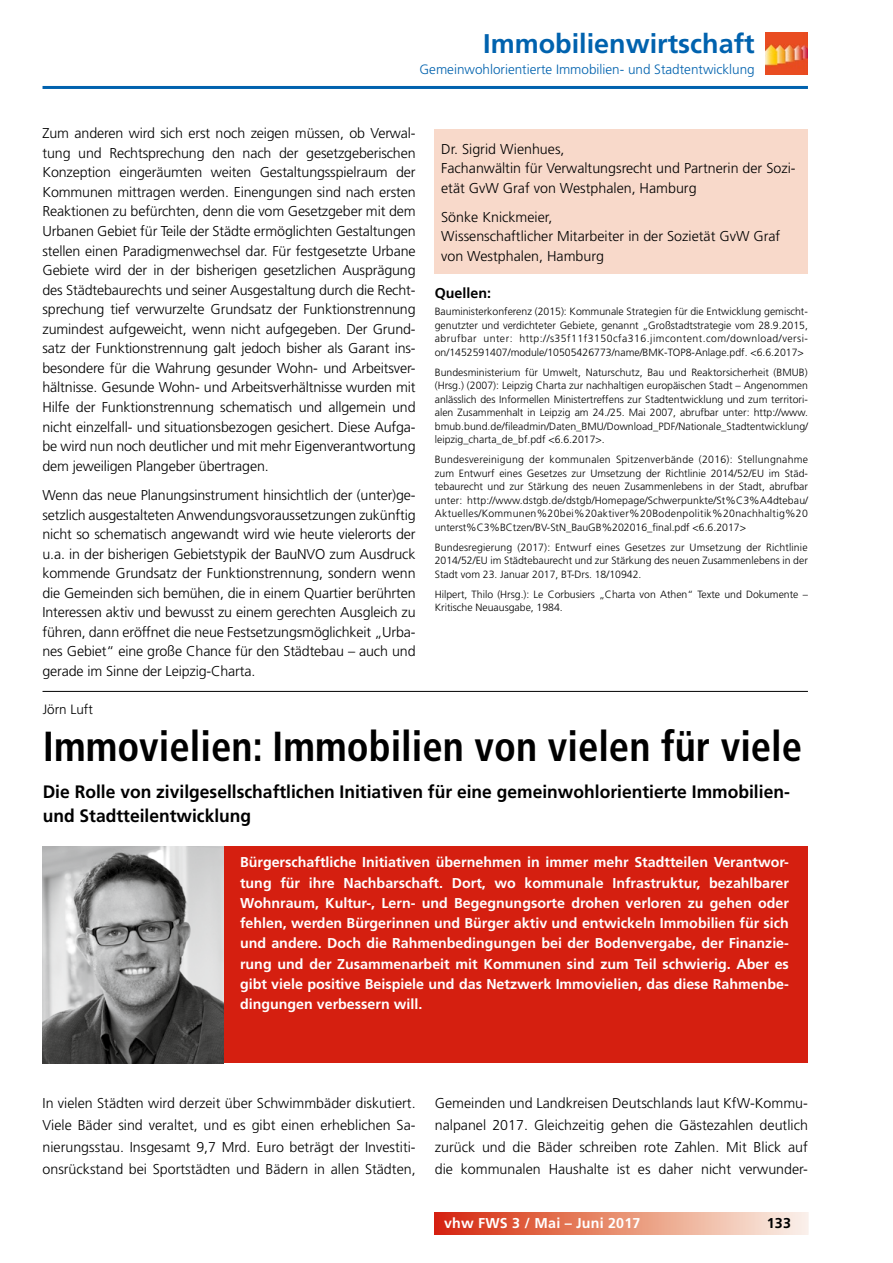
<style>
.page{position:relative;width:893px;height:1263px;background:#fff}
.page>*{position:absolute;margin:0;border:0;box-sizing:border-box;transform-origin:0 0}
.t1{font:700 condensed 42px "Frutiger LT";color:#000}
.t2{font:700 27px "Frutiger LT";color:#0062ae}
.t3{font:700 18px/24px "Frutiger LT";color:#000}
.t4{font:300 14.25px/19.5px "Frutiger LT";color:#000;text-align:justify}
.t5{font:700 14.25px/20.2px "Frutiger LT";color:#fff;text-align:justify}
.t6{font:700 14.25px "Frutiger LT";color:#000}
.t7{font:300 13.5px "Frutiger LT";color:#0062ae}
.t8{font:300 13.5px "Frutiger CE";color:#000}
.t9{font:300 10.5px/13.5px "Frutiger LT";color:#000;text-align:justify}
</style>
<div class="page">
<hr style="left:43px;top:86px;width:765px;height:3px;background:#0062ae">
<img style="left:765px;top:32px;width:43px;height:43px">
<div style="left:435px;top:1213px;width:373px;height:21px;background:linear-gradient(to right,#d52908,#fbf6e7)"></div>
<div style="left:434px;top:1212px;width:375px;height:23px;border:2px solid #fff"></div>
<hr style="left:43px;top:691px;width:765px;height:1px;background:#000">
<div style="left:435px;top:130px;width:373px;height:144px;background:#f8d9ca"></div>
<div style="left:43px;top:846px;width:765px;height:217px;background:#d51f10"></div>
<img style="left:43px;top:846px;width:180px;height:217px">
<h2 class="t2" style="left:483px;top:27px;width:273px">Immobilienwirtschaft</h2>
<p class="t7" style="left:419px;top:62px;width:337px">Gemeinwohlorientierte Immobilien- und Stadtentwicklung</p>
<p class="t4" style="left:43px;top:124px;width:375px">Zum anderen wird sich erst noch zeigen müssen, ob Verwal&shy;tung und Rechtsprechung den nach der gesetzgeberischen Konzeption eingeräumten weiten Gestaltungsspielraum der Kommunen mittragen werden. Einengungen sind nach ersten Reaktionen zu befürchten, denn die vom Gesetzgeber mit dem Urbanen Gebiet für Teile der Städte ermöglichten Gestaltungen stellen einen Paradigmenwechsel dar. Für festgesetzte Urbane Gebiete wird der in der bisherigen gesetzlichen Ausprägung des Städtebaurechts und seiner Ausgestaltung durch die Recht&shy;sprechung tief verwurzelte Grundsatz der Funktionstrennung zumindest aufgeweicht, wenn nicht aufgegeben. Der Grund&shy;satz der Funktionstrennung galt jedoch bisher als Garant ins&shy;besondere für die Wahrung gesunder Wohn- und Arbeitsver&shy;hältnisse. Gesunde Wohn- und Arbeitsverhältnisse wurden mit Hilfe der Funktionstrennung schematisch und allgemein und nicht einzelfall- und situationsbezogen gesichert. Diese Aufga&shy;be wird nun noch deutlicher und mit mehr Eigenverantwortung dem jeweiligen Plangeber übertragen.</p>
<p class="t4" style="left:43px;top:485px;width:375px">Wenn das neue Planungsinstrument hinsichtlich der (unter)ge&shy;setzlich ausgestalteten Anwendungsvoraussetzungen zukünftig nicht so schematisch angewandt wird wie heute vielerorts der u.a. in der bisherigen Gebietstypik der BauNVO zum Ausdruck kommende Grundsatz der Funktionstrennung, sondern wenn die Gemeinden sich bemühen, die in einem Quartier berührten Interessen aktiv und bewusst zu einem gerechten Ausgleich zu führen, dann eröffnet die neue Festsetzungsmöglichkeit „Urba&shy;nes Gebiet“ eine große Chance für den Städtebau – auch und gerade im Sinne der Leipzig-Charta.</p>
<p class="t4" style="left:441px;top:139px;width:356px;text-align:left">Dr. Sigrid Wienhues,<br>Fachanwältin für Verwaltungsrecht und Partnerin der Sozi&shy;etät GvW Graf von Westphalen, Hamburg</p>
<p class="t4" style="left:441px;top:207px;width:341px;text-align:left">Sönke Knickmeier,<br>Wissenschaftlicher Mitarbeiter in der Sozietät GvW Graf von Westphalen, Hamburg</p>
<p class="t6" style="left:435px;top:284px;width:58px">Quellen:</p>
<p class="t9" style="left:435px;top:305px;width:375px">Bauministerkonferenz (2015): Kommunale Strategien für die Entwicklung gemischt&shy;genutzter und verdichteter Gebiete, genannt „Großstadtstrategie vom 28.9.2015, abrufbar unter: http://s35f11f3150cfa316.jimcontent.com/download/versi&shy;on/1452591407/module/10505426773/name/BMK-TOP8-Anlage.pdf. &lt;6.6.2017&gt;</p>
<p class="t9" style="left:435px;top:366px;width:375px">Bundesministerium für Umwelt, Naturschutz, Bau und Reaktorsicherheit (BMUB) (Hrsg.) (2007): Leipzig Charta zur nachhaltigen europäischen Stadt – Angenommen anlässlich des Informellen Ministertreffens zur Stadtentwicklung und zum territori&shy;alen Zusammenhalt in Leipzig am 24./25. Mai 2007, abrufbar unter: http://www. bmub.bund.de/fileadmin/Daten_BMU/Download_PDF/Nationale_Stadtentwicklung/ leipzig_charta_de_bf.pdf &lt;6.6.2017&gt;.</p>
<p class="t9" style="left:435px;top:453px;width:375px">Bundesvereinigung der kommunalen Spitzenverbände (2016): Stellungnahme zum Entwurf eines Gesetzes zur Umsetzung der Richtlinie 2014/52/EU im Städ&shy;tebaurecht und zur Stärkung des neuen Zusammenlebens in der Stadt, abrufbar unter: http://www.dstgb.de/dstgb/Homepage/Schwerpunkte/St%C3%A4dtebau/ Aktuelles/Kommunen%20bei%20aktiver%20Bodenpolitik%20nachhaltig%20 unterst%C3%BCtzen/BV-StN_BauGB%202016_final.pdf &lt;6.6.2017&gt;</p>
<p class="t9" style="left:435px;top:540px;width:375px">Bundesregierung (2017): Entwurf eines Gesetzes zur Umsetzung der Richtlinie 2014/52/EU im Städtebaurecht und zur Stärkung des neuen Zusammenlebens in der Stadt vom 23. Januar 2017, BT-Drs. 18/10942.</p>
<p class="t9" style="left:435px;top:587px;width:375px">Hilpert, Thilo (Hrsg.): Le Corbusiers „Charta von Athen“ Texte und Dokumente –<br>Kritische Neuausgabe, 1984.</p>
<p class="t8" style="left:43px;top:702px;width:52px">Jörn Luft</p>
<h1 class="t1" style="left:43px;top:721px;width:761px">Immovielien: Immobilien von vielen für viele</h1>
<p class="t3" style="left:43px;top:779px;width:749px">Die Rolle von zivilgesellschaftlichen Initiativen für eine gemeinwohlorientierte Immobilien&shy;und Stadtteilentwicklung</p>
<p class="t5" style="left:240px;top:852px;width:550px">Bürgerschaftliche Initiativen übernehmen in immer mehr Stadtteilen Verantwor&shy;tung für ihre Nachbarschaft. Dort, wo kommunale Infrastruktur, bezahlbarer Wohnraum, Kultur-, Lern- und Begegnungsorte drohen verloren zu gehen oder fehlen, werden Bürgerinnen und Bürger aktiv und entwickeln Immobilien für sich und andere. Doch die Rahmenbedingungen bei der Bodenvergabe, der Finanzie&shy;rung und der Zusammenarbeit mit Kommunen sind zum Teil schwierig. Aber es gibt viele positive Beispiele und das Netzwerk Immovielien, das diese Rahmenbe&shy;dingungen verbessern will.</p>
<p class="t4" style="left:43px;top:1092px;width:375px;line-height:21.9px">In vielen Städten wird derzeit über Schwimmbäder diskutiert.<br>Viele Bäder sind veraltet, und es gibt einen erheblichen Sa&shy;nierungsstau. Insgesamt 9,7 Mrd. Euro beträgt der Investiti&shy;onsrückstand bei Sportstädten und Bädern in allen Städten,</p>
<p class="t4" style="left:435px;top:1092px;width:375px;line-height:21.9px">Gemeinden und Landkreisen Deutschlands laut KfW-Kommu&shy;nalpanel 2017. Gleichzeitig gehen die Gästezahlen deutlich zurück und die Bäder schreiben rote Zahlen. Mit Blick auf die kommunalen Haushalte ist es daher nicht verwunder-</p>
<p class="t5" style="left:444px;top:1213px;width:198px">vhw FWS 3 / Mai – Juni 2017</p>
<p class="t6" style="left:767px;top:1214px;width:26px">133</p>
</div>
